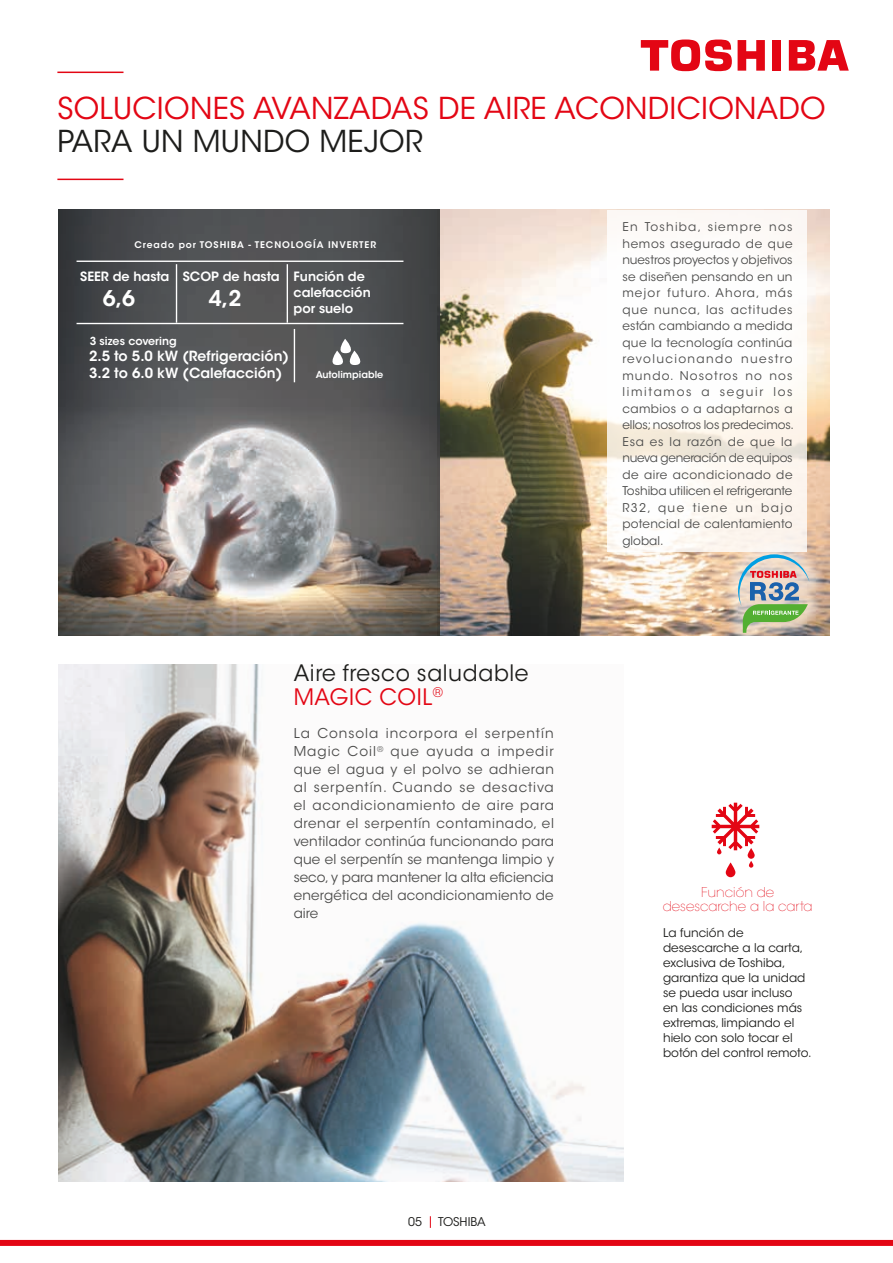
<style>
.page{position:relative;width:893px;height:1263px;background:#fff}
.page>*{position:absolute;margin:0;border:0;box-sizing:border-box;transform-origin:0 0}
.t1{font:30px "ITC Avant Garde Std";letter-spacing:.01em;color:#e30614}
.t2{font:30px "ITC Avant Garde Std";letter-spacing:.01em;color:#1d1d1b}
.t3{font:22.5px/24px "ITC Avant Garde Std";letter-spacing:.03em;color:#1d1d1b}
.t4{font:600 21.6px "ITC Avant Garde Std";color:#fff}
.t5{font:600 13.95px/17px "ITC Avant Garde Std";color:#fff}
.t6{font:13.5px/18px "ITC Avant Garde Std";letter-spacing:.015em;color:#4b4b4a;text-align:justify}
.t7{font:200 13.5px/13.5px "ITC Avant Garde Std";color:#e30614;text-align:center}
.t8{font:600 12.75px/15.6px "ITC Avant Garde Std";color:#fff}
.t9{font:12px/16.5px "ITC Avant Garde Std";letter-spacing:.03em;color:#4b4b4a}
.t10{font:12px/15px "ITC Avant Garde Std";color:#1d1d1b}
.t11{font:600 11.1px "ITC Avant Garde Std";color:#fff}
.t12{font:600 9.6px "ITC Avant Garde Std";color:#fff}
.t13{font:600 9.15px "ITC Avant Garde Std";letter-spacing:.1em;color:#fff}
.s1{color:#e30614}
</style>
<div class="page">
<div style="left:772px;top:40px;width:9px;height:31px;background:#e30614"></div>
<svg style="left:738px;top:40px;width:27px;height:31px"></svg>
<svg style="left:789px;top:40px;width:60px;height:31px"></svg>
<svg style="left:641px;top:39px;width:91px;height:33px"></svg>
<svg style="left:430px;top:1216px;width:1px;height:12px"></svg>
<div style="left:0;top:1240px;width:893px;height:6px;background:#e30614"></div>
<img style="left:440px;top:210px;width:390px;height:425px">
<svg style="left:607px;top:211px;width:200px;height:341px"></svg>
<img style="left:58px;top:210px;width:382px;height:425px">
<hr style="left:57px;top:179px;width:66px;height:1px;background:#e30614">
<hr style="left:57px;top:72px;width:66px;height:1px;background:#e30614">
<svg style="left:327px;top:339px;width:40px;height:26px"></svg>
<hr style="left:77px;top:261px;width:326px;height:1px;background:#fff">
<hr style="left:77px;top:323px;width:326px;height:1px;background:#fff">
<hr style="left:176px;top:264px;width:1px;height:59px;background:#fff">
<hr style="left:287px;top:264px;width:1px;height:59px;background:#fff">
<hr style="left:294px;top:329px;width:1px;height:53px;background:#fff">
<div style="left:720px;top:537px;width:106px;height:113px;background:#fff;opacity:.5"></div>
<svg style="left:738px;top:554px;width:71px;height:79px"></svg>
<img style="left:58px;top:664px;width:566px;height:517px">
<div style="left:748px;top:848px;width:7px;height:11px;background:#e30614;border-radius:4px"></div>
<svg style="left:712px;top:803px;width:47px;height:51px"></svg>
<svg style="left:749px;top:861px;width:4px;height:7px"></svg>
<svg style="left:726px;top:862px;width:9px;height:15px"></svg>
<h1 class="t1" style="left:57px;top:90px;width:770px">SOLUCIONES AVANZADAS DE AIRE ACONDICIONADO</h1>
<h1 class="t2" style="left:57px;top:123px;width:367px">PARA UN MUNDO MEJOR</h1>
<p class="t13" style="left:134px;top:239px;width:243px">Creado por TOSHIBA - TECNOLOGÍA INVERTER</p>
<p class="t8" style="left:80px;top:269px;width:91px">SEER de hasta</p>
<h3 class="t4" style="left:103px;top:285px;width:34px">6,6</h3>
<p class="t8" style="left:294px;top:269px;width:79px;text-indent:-111px">SCOP de hasta Función de calefacción por suelo</p>
<h3 class="t4" style="left:209px;top:285px;width:34px">4,2</h3>
<p class="t11" style="left:90px;top:334px;width:89px">3 sizes covering</p>
<p class="t5" style="left:89px;top:347px;width:201px">2.5 to 5.0 kW (Refrigeración)<br>3.2 to 6.0 kW (Calefacción)</p>
<p class="t12" style="left:316px;top:368px;width:69px">Autolimpiable</p>
<h2 class="t3" style="left:294px;top:661px;width:236px">Aire fresco saludable<br><span class="s1">MAGIC COIL</span><sup>®</sup></h2>
<p class="t6" style="left:294px;top:724px;width:262px">La Consola incorpora el serpentín Magic Coil<sup>®</sup> que ayuda a impedir que el agua y el polvo se adhieran al serpentín. Cuando se desactiva el acondicionamiento de aire para drenar el serpentín contaminado, el ventilador continúa funcionando para que el serpentín se mantenga limpio y seco, y para mantener la alta eficiencia energética del acondicionamiento de aire</p>
<p class="t10" style="left:408px;top:1214px;width:15px">05</p>
<p class="t10" style="left:438px;top:1214px;width:49px">TOSHIBA</p>
<p class="t9" style="left:622px;top:219px;width:173px">En Toshiba, siempre nos hemos asegurado de que nuestros proyectos y objetivos se diseñen pensando en un mejor futuro. Ahora, más que nunca, las actitudes están cambiando a medida que la tecnología continúa revolucionando nuestro mundo. Nosotros no nos limitamos a seguir los cambios o a adaptarnos a ellos; nosotros los predecimos.<br>Esa es la razón de que la nueva generación de equipos de aire acondicionado de<br>Toshiba utilicen el refrigerante<br>R32, que tiene un bajo potencial de calentamiento global.</p>
<p class="t7" style="left:663px;top:886px;width:151px">Función de desescarche a la carta</p>
<p class="t10" style="left:663px;top:925px;width:150px">La función de desescarche a la carta, exclusiva de Toshiba, garantiza que la unidad se pueda usar incluso<br>en las condiciones más extremas, limpiando el hielo con solo tocar el botón del control remoto.</p>
</div>
